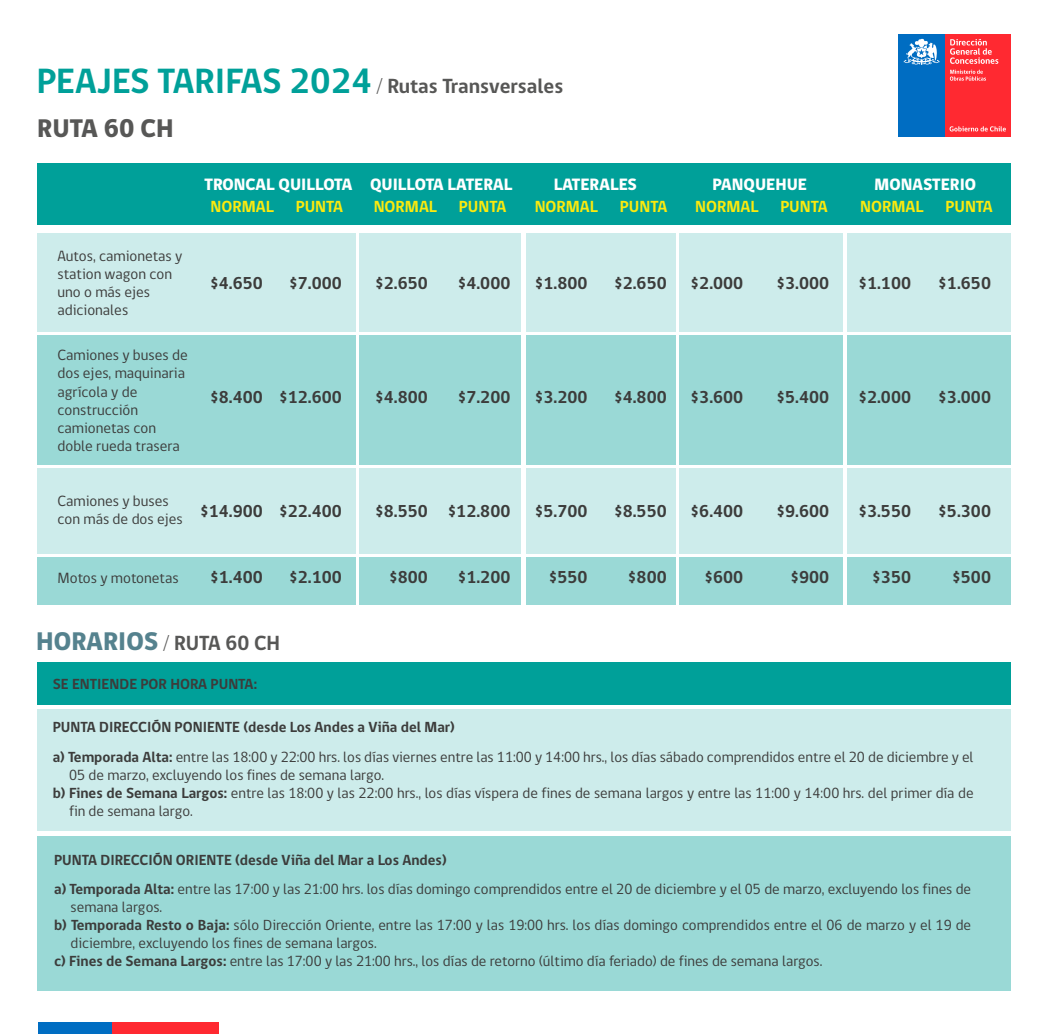
<style>
.page{position:relative;width:1044px;height:1034px;background:#fff}
.page>*{position:absolute;margin:0;border:0;box-sizing:border-box;transform-origin:0 0}
.t1{font:800 26.25px "gob CL";color:#575756}
.t2{font:700 21px "gob CL";color:#575756}
.t3{font:700 17.55px "gob CL";color:#3c3c3b}
.t4{font:800 16.95px "gob CL";color:#fff}
.t5{font:700 16.5px "gob CL";color:#fcea0d}
.t6{font:15.15px/18.3px "gob CL";color:#3c3c3b}
.t7{font:15px/29.2px "gob CL";color:#3c3c3b}
.t8{font:700 15px "gob CL";color:#3c3c3b}
.s1{font-size:36px;color:#00a099}
.s2{font-weight:800;font-size:26.25px;color:#55828e}
.s3{font-weight:700}
</style>
<div class="page">
<div style="left:37px;top:835px;width:974px;height:155px;background:#9ad9d6"></div>
<div style="left:945px;top:34px;width:66px;height:102px;background:#ff2931"></div>
<div style="left:898px;top:34px;width:47px;height:102px;background:#006dc2"></div>
<svg style="left:904px;top:39px;width:36px;height:26px"></svg>
<svg style="left:950px;top:126px;width:56px;height:5px"></svg>
<svg style="left:950px;top:70px;width:36px;height:11px"></svg>
<svg style="left:950px;top:39px;width:48px;height:25px"></svg>
<div style="left:37px;top:233px;width:319px;height:98px;background:#cdeceb"></div>
<div style="left:37px;top:335px;width:319px;height:129px;background:#9ad9d6"></div>
<div style="left:37px;top:468px;width:319px;height:85px;background:#cdeceb"></div>
<div style="left:37px;top:557px;width:319px;height:47px;background:#9ad9d6"></div>
<div style="left:359px;top:233px;width:162px;height:98px;background:#cdeceb"></div>
<div style="left:359px;top:335px;width:162px;height:129px;background:#9ad9d6"></div>
<div style="left:359px;top:468px;width:162px;height:85px;background:#cdeceb"></div>
<div style="left:359px;top:557px;width:162px;height:47px;background:#9ad9d6"></div>
<div style="left:526px;top:233px;width:150px;height:98px;background:#cdeceb"></div>
<div style="left:526px;top:335px;width:150px;height:129px;background:#9ad9d6"></div>
<div style="left:526px;top:468px;width:150px;height:85px;background:#cdeceb"></div>
<div style="left:526px;top:557px;width:150px;height:47px;background:#9ad9d6"></div>
<div style="left:680px;top:233px;width:163px;height:98px;background:#cdeceb"></div>
<div style="left:680px;top:335px;width:163px;height:129px;background:#9ad9d6"></div>
<div style="left:680px;top:468px;width:163px;height:85px;background:#cdeceb"></div>
<div style="left:680px;top:557px;width:163px;height:47px;background:#9ad9d6"></div>
<div style="left:847px;top:233px;width:164px;height:98px;background:#cdeceb"></div>
<div style="left:847px;top:335px;width:164px;height:129px;background:#9ad9d6"></div>
<div style="left:847px;top:468px;width:164px;height:85px;background:#cdeceb"></div>
<div style="left:847px;top:557px;width:164px;height:47px;background:#9ad9d6"></div>
<div style="left:37px;top:164px;width:974px;height:61px;background:#00a099"></div>
<div style="left:37px;top:709px;width:974px;height:122px;background:#cdeceb"></div>
<div style="left:37px;top:662px;width:974px;height:42px;background:#00a099"></div>
<div style="left:38px;top:1022px;width:76px;height:12px;background:#006dc2"></div>
<div style="left:112px;top:1022px;width:107px;height:12px;background:#ff2931"></div>
<h2 class="t2" style="left:37px;top:72px;width:528px"><span class="s1">PEAJES TARIFAS 2024</span> / Rutas Transversales</h2>
<h1 class="t1" style="left:37px;top:110px;width:138px">RUTA 60 CH</h1>
<p class="t6" style="left:57px;top:247px;width:126px">Autos, camionetas y station wagon con uno o más ejes adicionales</p>
<p class="t6" style="left:57px;top:346px;width:132px">Camiones y buses de dos ejes, maquinaria agrícola y de construcción camionetas con doble rueda trasera</p>
<p class="t4" style="left:204px;top:173px;width:310px">TRONCAL QUILLOTA QUILLOTA LATERAL</p>
<p class="t4" style="left:554px;top:173px;width:85px">LATERALES</p>
<p class="t4" style="left:713px;top:173px;width:96px">PANQUEHUE</p>
<p class="t4" style="left:875px;top:173px;width:103px">MONASTERIO</p>
<p class="t5" style="left:210px;top:195px;width:65px">NORMAL</p>
<p class="t5" style="left:296px;top:195px;width:49px">PUNTA</p>
<p class="t5" style="left:374px;top:195px;width:65px">NORMAL</p>
<p class="t5" style="left:459px;top:195px;width:49px">PUNTA</p>
<p class="t5" style="left:535px;top:195px;width:65px">NORMAL</p>
<p class="t5" style="left:620px;top:195px;width:49px">PUNTA</p>
<p class="t5" style="left:695px;top:195px;width:65px">NORMAL</p>
<p class="t5" style="left:780px;top:195px;width:49px">PUNTA</p>
<p class="t5" style="left:860px;top:195px;width:65px">NORMAL</p>
<p class="t5" style="left:945px;top:195px;width:49px">PUNTA</p>
<p class="t3" style="left:210px;top:271px;width:54px">$4.650</p>
<p class="t3" style="left:289px;top:271px;width:54px">$7.000</p>
<p class="t3" style="left:375px;top:271px;width:54px">$2.650</p>
<p class="t3" style="left:458px;top:271px;width:54px">$4.000</p>
<p class="t3" style="left:535px;top:271px;width:54px">$1.800</p>
<p class="t3" style="left:614px;top:271px;width:54px">$2.650</p>
<p class="t3" style="left:691px;top:271px;width:54px">$2.000</p>
<p class="t3" style="left:776px;top:271px;width:54px">$3.000</p>
<p class="t3" style="left:858px;top:271px;width:54px">$1.100</p>
<p class="t3" style="left:938px;top:271px;width:54px">$1.650</p>
<p class="t3" style="left:210px;top:385px;width:54px">$8.400</p>
<p class="t3" style="left:279px;top:385px;width:64px">$12.600</p>
<p class="t3" style="left:375px;top:385px;width:54px">$4.800</p>
<p class="t3" style="left:458px;top:385px;width:54px">$7.200</p>
<p class="t3" style="left:535px;top:385px;width:54px">$3.200</p>
<p class="t3" style="left:614px;top:385px;width:54px">$4.800</p>
<p class="t3" style="left:691px;top:385px;width:54px">$3.600</p>
<p class="t3" style="left:776px;top:385px;width:54px">$5.400</p>
<p class="t3" style="left:858px;top:385px;width:54px">$2.000</p>
<p class="t3" style="left:938px;top:385px;width:54px">$3.000</p>
<p class="t6" style="left:57px;top:492px;width:127px">Camiones y buses con más de dos ejes</p>
<p class="t3" style="left:200px;top:499px;width:64px">$14.900</p>
<p class="t3" style="left:279px;top:499px;width:64px">$22.400</p>
<p class="t3" style="left:375px;top:499px;width:54px">$8.550</p>
<p class="t3" style="left:448px;top:499px;width:64px">$12.800</p>
<p class="t3" style="left:535px;top:499px;width:54px">$5.700</p>
<p class="t3" style="left:614px;top:499px;width:54px">$8.550</p>
<p class="t3" style="left:691px;top:499px;width:54px">$6.400</p>
<p class="t3" style="left:776px;top:499px;width:54px">$9.600</p>
<p class="t3" style="left:858px;top:499px;width:54px">$3.550</p>
<p class="t3" style="left:938px;top:499px;width:54px">$5.300</p>
<p class="t6" style="left:57px;top:569px;width:123px">Motos y motonetas</p>
<p class="t3" style="left:210px;top:565px;width:54px">$1.400</p>
<p class="t3" style="left:289px;top:565px;width:54px">$2.100</p>
<p class="t3" style="left:389px;top:565px;width:40px">$800</p>
<p class="t3" style="left:458px;top:565px;width:54px">$1.200</p>
<p class="t3" style="left:549px;top:565px;width:40px">$550</p>
<p class="t3" style="left:628px;top:565px;width:40px">$800</p>
<p class="t3" style="left:705px;top:565px;width:40px">$600</p>
<p class="t3" style="left:790px;top:565px;width:40px">$900</p>
<p class="t3" style="left:872px;top:565px;width:40px">$350</p>
<p class="t3" style="left:952px;top:565px;width:40px">$500</p>
<h2 class="t2" style="left:36px;top:628px;width:245px"><span class="s2">HORARIOS</span> / RUTA 60 CH</h2>
<p class="t8" style="left:53px;top:673px;width:206px">SE ENTIENDE POR HORA PUNTA:</p>
<p class="t7" style="left:53px;top:713px;width:922px"><span class="s3">PUNTA DIRECCIÓN PONIENTE (desde Los Andes a Viña del Mar)<br>a) Temporada Alta:</span> entre las 18:00 y 22:00 hrs. los días viernes entre las 11:00 y 14:00 hrs., los días sábado comprendidos entre el 20 de diciembre y el</p>
<p class="t7" style="left:69px;top:760px;width:317px">05 de marzo, excluyendo los fines de semana largo.</p>
<p class="t7" style="left:53px;top:778px;width:922px"><span class="s3">b) Fines de Semana Largos:</span> entre las 18:00 y las 22:00 hrs., los días víspera de fines de semana largos y entre las 11:00 y 14:00 hrs. del primer día de</p>
<p class="t7" style="left:69px;top:796px;width:125px">fin de semana largo.</p>
<p class="t7" style="left:54px;top:845px;width:919px"><span class="s3">PUNTA DIRECCIÓN ORIENTE (desde Viña del Mar a Los Andes)<br>a) Temporada Alta:</span> entre las 17:00 y las 21:00 hrs. los días domingo comprendidos entre el 20 de diciembre y el 05 de marzo, excluyendo los fines de</p>
<p class="t7" style="left:71px;top:892px;width:93px">semana largos.</p>
<p class="t7" style="left:54px;top:910px;width:919px"><span class="s3">b) Temporada Resto o Baja:</span> sólo Dirección Oriente, entre las 17:00 y las 19:00 hrs. los días domingo comprendidos entre el 06 de marzo y el 19 de</p>
<p class="t7" style="left:71px;top:928px;width:308px">diciembre, excluyendo los fines de semana largos.</p>
<p class="t7" style="left:54px;top:946px;width:770px"><span class="s3">c) Fines de Semana Largos:</span> entre las 17:00 y las 21:00 hrs., los días de retorno (último día feriado) de fines de semana largos.</p>
</div>
